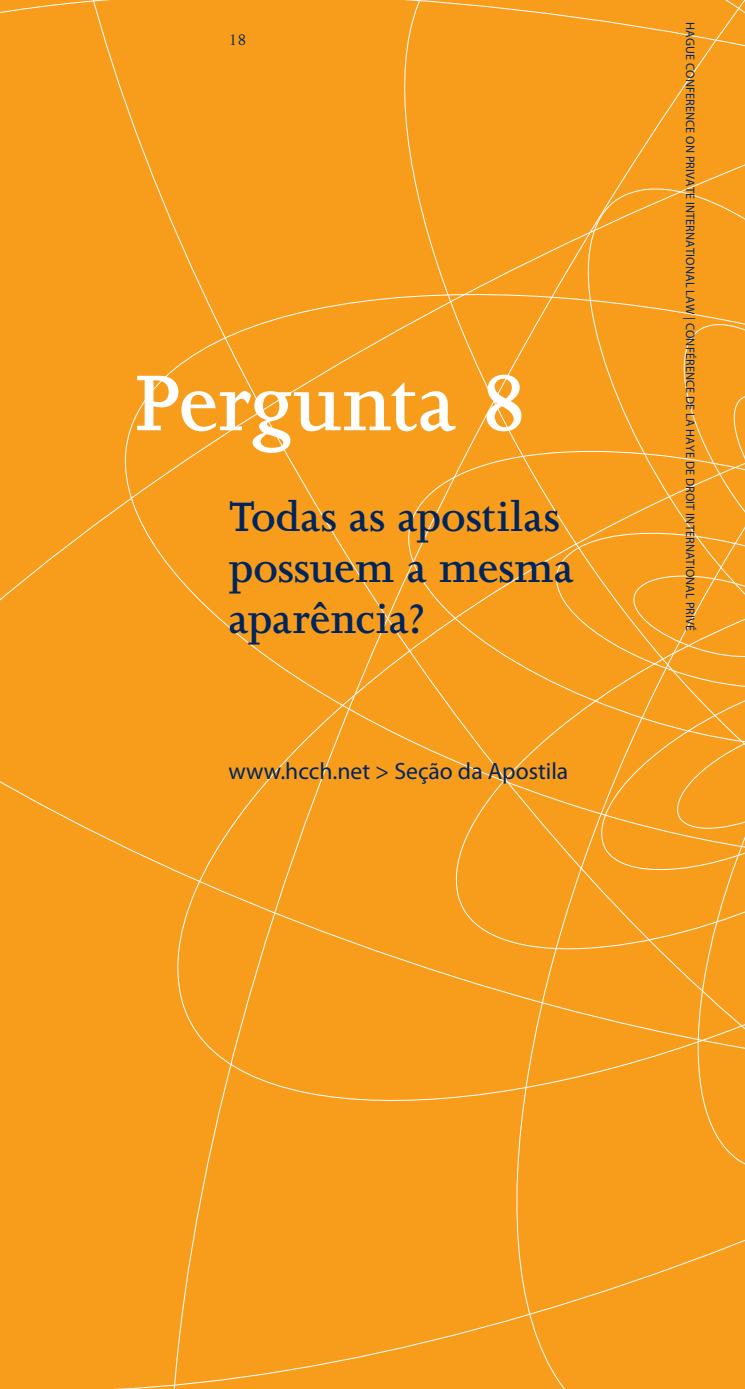
<style>
.page{position:relative;width:745px;height:1389px;background:#fff}
.page>*{position:absolute;margin:0;border:0;box-sizing:border-box;transform-origin:0 0}
.TT_pergunta_abertura{font:600 91px "Joanna MT Std";color:#fff}
.Texto_abertura{font:600 47.25px/50.9px "Joanna MT Std";letter-spacing:-.005em;color:#00255d}
.www_hcch_net{font:23.62px "Myriad Pro";color:#00255d}
.t1{font:17.5px "Joanna MT Std";color:#00255d}
.t2{font:12.25px "Myriad";letter-spacing:.01em;color:#00255d}
</style>
<div class="page">
<div style="left:0;top:1298px;width:744px;height:91px;background:#f89c1c"></div>
<div style="left:0;top:0;width:744px;height:1298px;background:#f89c1c"></div>
<h3 class="t1" style="left:228px;top:31px;width:20px">18</h3>
<p class="TT_pergunta_abertura" style="left:134px;top:354px;width:395px">Pergunta 8</p>
<p class="Texto_abertura" style="left:228px;top:491px;width:347px">Todas as apostilas possuem a mesma aparência?</p>
<p class="www_hcch_net" style="left:228px;top:758px;width:341px">www.hcch.net &gt; Seção da Apostila</p>
<p class="t2" style="left:695px;top:22px;width:610px;rotate:90deg">HAGUE CONFERENCE ON PRIVATE INTERNATIONAL LAW | CONFÉRENCE DE LA HAYE DE DROIT INTERNATIONAL PRIVÉ</p>
</div>
